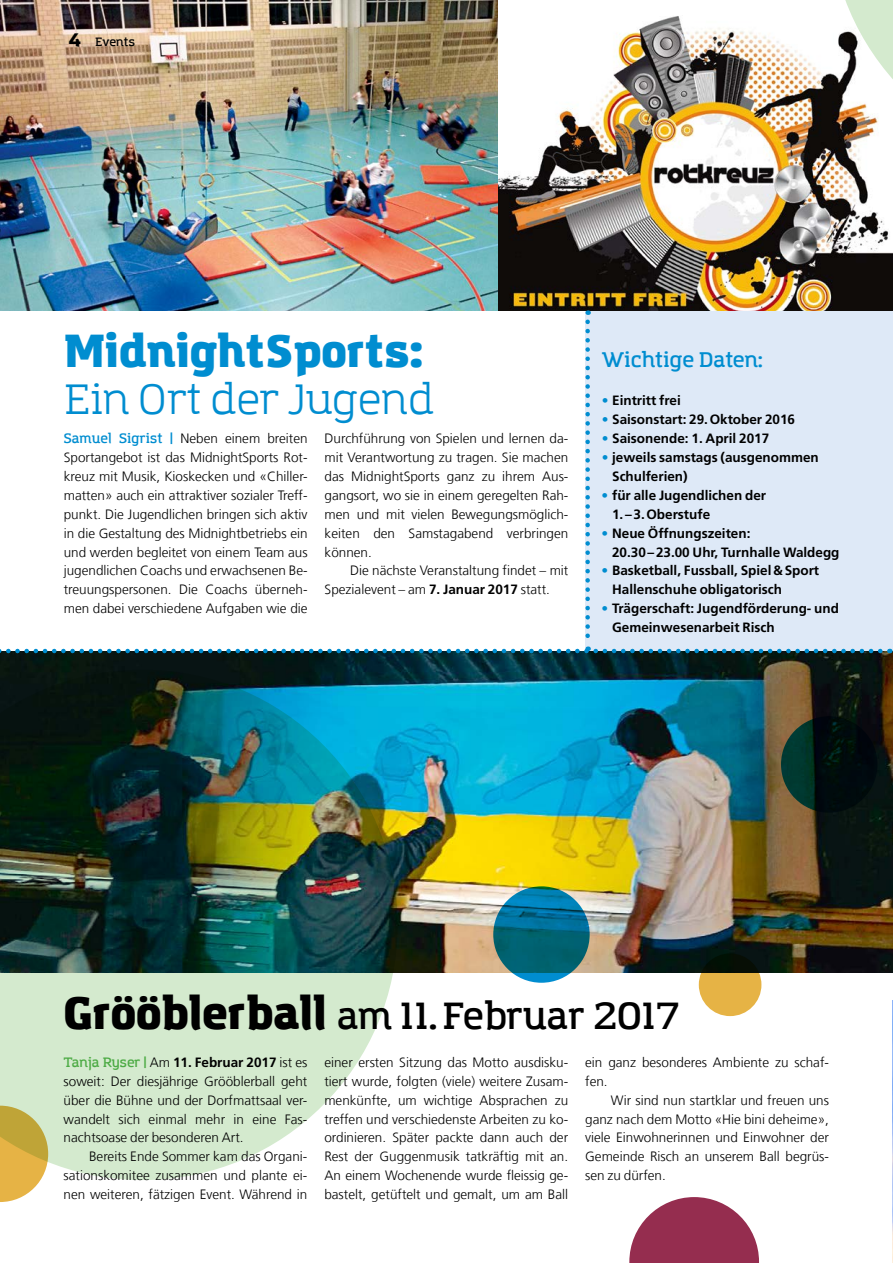
<style>
.page{position:relative;width:893px;height:1263px;background:#fff}
.page>*{position:absolute;margin:0;border:0;box-sizing:border-box;transform-origin:0 0}
.t1{font:900 45px "Amazing Grotesk";color:#008dd0}
.t2{font:42px "Amazing Grotesk";color:#008dd0}
.t3{font:600 37.5px "Amazing Grotesk";color:#000}
.t4{font:600 21px "Amazing Grotesk";color:#008dd0}
.t5{font:300 13.5px/18.9px "Frutiger LT Com";color:#000;text-align:justify}
.t6{font:700 13.5px/18.9px "Frutiger LT Com";color:#000}
.t7{font:600 12px "Amazing Grotesk";color:#000}
.s1{font-weight:900;font-size:18px}
.s2{font-family:"Amazing Grotesk";font-weight:600;color:#008dd0}
.s3{font-weight:700}
.s4{font-weight:300;color:#008dd0}
.s5{font-weight:900;font-size:45px}
.s6{font-family:"Amazing Grotesk";font-weight:600;color:#5dbb56}
</style>
<div class="page">
<img style="left:0;top:651px;width:893px;height:321px">
<img style="left:0;top:0;width:499px;height:311px">
<img style="left:892px;top:1000px;width:1px;height:263px">
<svg style="left:781px;top:716px;width:96px;height:97px;fill:#000b0e"></svg>
<svg style="left:493px;top:886px;width:97px;height:97px"></svg>
<svg style="left:0;top:1180px;width:41px;height:22px"></svg>
<svg style="left:699px;top:953px;width:62px;height:63px;fill:#e6b345"></svg>
<svg style="left:629px;top:1197px;width:130px;height:66px"></svg>
<div style="left:585px;top:311px;width:308px;height:340px;background:#dee9f7"></div>
<img style="left:499px;top:16px;width:394px;height:295px">
<svg style="left:0;top:322px;width:880px;height:331px"></svg>
<svg style="left:829px;top:0;width:64px;height:166px"></svg>
<img style="left:0;top:670px;width:398px;height:510px">
<p class="t7" style="left:68px;top:35px;width:69px"><span class="s1">4</span> Events</p>
<h1 class="t1" style="left:64px;top:323px;width:361px">MidnightSports:</h1>
<h2 class="t2" style="left:64px;top:374px;width:372px">Ein Ort der Jugend</h2>
<p class="t5" style="left:64px;top:429px;width:245px"><span class="s2">Samuel Sigrist |</span> Neben einem breiten Sportangebot ist das MidnightSports Rot&shy;kreuz mit Musik, Kioskecken und «Chiller&shy;matten» auch ein attraktiver sozialer Treff&shy;punkt. Die Jugendlichen bringen sich aktiv in die Gestaltung des Midnightbetriebs ein und werden begleitet von einem Team aus jugendlichen Coachs und erwachsenen Be&shy;treuungspersonen. Die Coachs überneh&shy;men dabei verschiedene Aufgaben wie die</p>
<p class="t5" style="left:325px;top:429px;width:245px">Durchführung von Spielen und lernen da&shy;mit Verantwortung zu tragen. Sie machen das MidnightSports ganz zu ihrem Aus&shy;gangsort, wo sie in einem geregelten Rah&shy;men und mit vielen Bewegungsmöglich&shy;keiten den Samstagabend verbringen können.</p>
<p class="t5" style="left:325px;top:561px;width:245px;text-indent:26px">Die nächste Veranstaltung findet – mit<br>Spezialevent – am <span class="s3">7. Januar 2017</span> statt.</p>
<h3 class="t4" style="left:602px;top:347px;width:163px">Wichtige Daten:</h3>
<p class="t6" style="left:602px;top:391px;width:81px"><span class="s4">•</span> Eintritt frei</p>
<p class="t6" style="left:602px;top:410px;width:195px"><span class="s4">•</span> Saisonstart: 29.Oktober 2016</p>
<p class="t6" style="left:602px;top:429px;width:169px"><span class="s4">•</span> Saisonende: 1. April 2017</p>
<p class="t6" style="left:612px;top:448px;width:208px;text-indent:-10px"><span class="s4">•</span> jeweils samstags (ausgenommen<br>Schulferien)</p>
<p class="t6" style="left:612px;top:486px;width:155px;text-indent:-10px"><span class="s4">•</span> für alle Jugendlichen der<br>1.–3.Oberstufe</p>
<p class="t6" style="left:612px;top:523px;width:229px;text-indent:-10px"><span class="s4">•</span> Neue Öffnungszeiten:<br>20.30–23.00 Uhr, Turnhalle Waldegg</p>
<p class="t6" style="left:612px;top:561px;width:209px;text-indent:-10px"><span class="s4">•</span> Basketball, Fussball, Spiel&amp;Sport<br>Hallenschuhe obligatorisch</p>
<p class="t6" style="left:612px;top:599px;width:228px;text-indent:-10px"><span class="s4">•</span> Trägerschaft: Jugendförderung- und<br>Gemeinwesenarbeit Risch</p>
<h3 class="t3" style="left:64px;top:993px;width:617px"><span class="s5">Grööblerball</span> am 11.Februar 2017</h3>
<p class="t5" style="left:64px;top:1053px;width:245px"><span class="s6">Tanja Ryser |</span> Am <span class="s3">11. Februar 2017</span> ist es soweit: Der diesjährige Grööblerball geht über die Bühne und der Dorfmattsaal ver&shy;wandelt sich einmal mehr in eine Fas&shy;nachtsoase der besonderen Art.</p>
<p class="t5" style="left:64px;top:1147px;width:245px;text-indent:26px">Bereits Ende Sommer kam das Organi&shy;sationskomitee zusammen und plante ei&shy;nen weiteren, fätzigen Event. Während in</p>
<p class="t5" style="left:324px;top:1053px;width:245px">einer ersten Sitzung das Motto ausdisku&shy;tiert wurde, folgten (viele) weitere Zusam&shy;menkünfte, um wichtige Absprachen zu treffen und verschiedenste Arbeiten zu ko&shy;ordinieren. Später packte dann auch der Rest der Guggenmusik tatkräftig mit an.<br>An einem Wochenende wurde fleissig ge&shy;bastelt, getüftelt und gemalt, um am Ball</p>
<p class="t5" style="left:585px;top:1053px;width:245px">ein ganz besonderes Ambiente zu schaf&shy;fen.</p>
<p class="t5" style="left:585px;top:1091px;width:245px;text-indent:26px">Wir sind nun startklar und freuen uns ganz nach dem Motto «Hie bini deheime», viele Einwohnerinnen und Einwohner der Gemeinde Risch an unserem Ball begrüs&shy;sen zu dürfen.</p>
</div>
